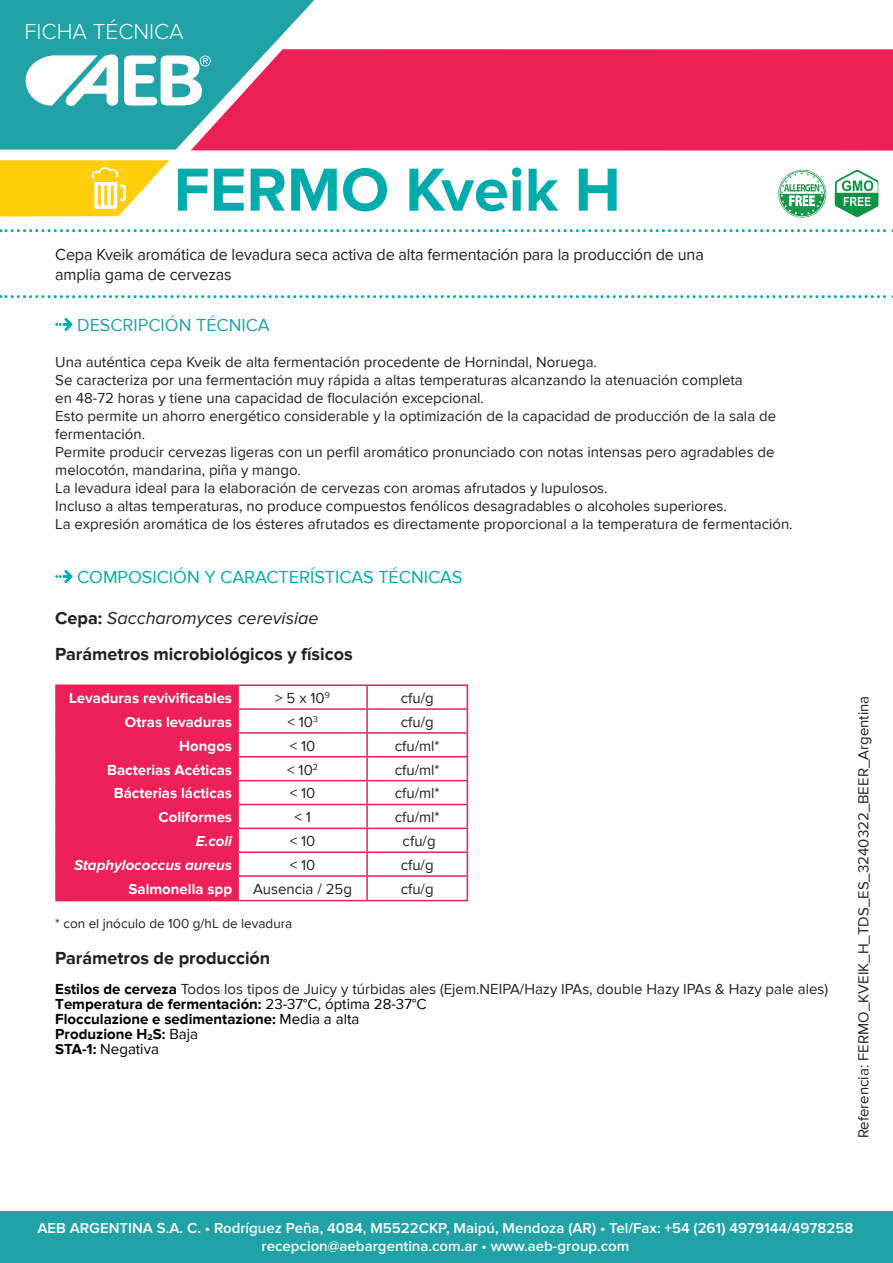
<style>
.page{position:relative;width:893px;height:1263px;background:#fff}
.page>*{position:absolute;margin:0;border:0;box-sizing:border-box;transform-origin:0 0}
.t1{font:700 63px "Proxima Nova";color:#00acab}
.t2{font:300 22.5px "Proxima Nova";color:#f9f9f6}
.t3{font:700 18px/36px "Proxima Nova";color:#231f20}
.t4{font:18px "Proxima Nova";color:#00acab}
.t5{font:18px "Proxima Nova";color:#20a2a6}
.t6{font:16.5px/19.8px "Proxima Nova";letter-spacing:-.01em;color:#231f20}
.t7{font:15px/18px "Proxima Nova";color:#231f20}
.t8{font:700 15px/15px "Proxima Nova";color:#000}
.t9{font:600 15px/18px "Proxima Nova";color:#fff;text-align:center}
.t10{font:700 15px "Proxima Nova";color:#fff}
.t11{font:italic 700 15px "Proxima Nova";color:#fff}
.t12{font:13.5px "Proxima Nova";color:#231f20}
.s1{font-weight:400;font-style:italic}
.s2{font-weight:400;color:#231f20}
.s3{font-weight:400}
.s4{font-size:8.7px}
</style>
<div class="page">
<div style="left:1px;top:1210px;width:892px;height:53px;background:#20a2a6"></div>
<div style="left:0;top:0;width:315px;height:150px;background:#20a2a6"></div>
<svg style="left:191px;top:49px;width:702px;height:102px;background:#e72a5d"></svg>
<svg style="left:26px;top:55px;width:185px;height:52px"></svg>
<svg style="left:0;top:229px;width:893px;height:3px"></svg>
<svg style="left:0;top:295px;width:893px;height:3px"></svg>
<svg style="left:0;top:160px;width:169px;height:57px"></svg>
<svg style="left:55px;top:318px;width:17px;height:13px"></svg>
<svg style="left:55px;top:570px;width:17px;height:13px"></svg>
<div style="left:57px;top:686px;width:180px;height:214px;background:#ed2057"></div>
<hr style="left:55px;top:684px;width:183px;height:2px;background:#ed2057">
<hr style="left:55px;top:686px;width:2px;height:22px;background:#ed2057">
<hr style="left:367px;top:684px;width:101px;height:2px;background:#ed2057">
<hr style="left:55px;top:877px;width:2px;height:23px;background:#ed2057">
<hr style="left:55px;top:900px;width:183px;height:1px;background:#ed2057">
<hr style="left:367px;top:900px;width:101px;height:1px;background:#ed2057">
<hr style="left:55px;top:708px;width:183px;height:2px;background:#ed2057">
<hr style="left:55px;top:710px;width:2px;height:22px;background:#ed2057">
<hr style="left:238px;top:708px;width:129px;height:2px;background:#ed2057">
<hr style="left:367px;top:708px;width:101px;height:2px;background:#ed2057">
<hr style="left:55px;top:853px;width:2px;height:22px;background:#ed2057">
<hr style="left:55px;top:875px;width:183px;height:2px;background:#ed2057">
<hr style="left:238px;top:875px;width:129px;height:2px;background:#ed2057">
<hr style="left:367px;top:875px;width:101px;height:2px;background:#ed2057">
<hr style="left:55px;top:732px;width:183px;height:2px;background:#ed2057">
<hr style="left:55px;top:734px;width:2px;height:22px;background:#ed2057">
<hr style="left:238px;top:732px;width:129px;height:2px;background:#ed2057">
<hr style="left:367px;top:732px;width:101px;height:2px;background:#ed2057">
<hr style="left:55px;top:829px;width:2px;height:22px;background:#ed2057">
<hr style="left:55px;top:851px;width:183px;height:2px;background:#ed2057">
<hr style="left:238px;top:851px;width:129px;height:2px;background:#ed2057">
<hr style="left:367px;top:851px;width:101px;height:2px;background:#ed2057">
<hr style="left:55px;top:756px;width:183px;height:1px;background:#ed2057">
<hr style="left:55px;top:757px;width:2px;height:23px;background:#ed2057">
<hr style="left:238px;top:756px;width:129px;height:1px;background:#ed2057">
<hr style="left:367px;top:756px;width:101px;height:1px;background:#ed2057">
<hr style="left:55px;top:805px;width:2px;height:22px;background:#ed2057">
<hr style="left:55px;top:827px;width:183px;height:2px;background:#ed2057">
<hr style="left:238px;top:827px;width:129px;height:2px;background:#ed2057">
<hr style="left:367px;top:827px;width:101px;height:2px;background:#ed2057">
<hr style="left:55px;top:780px;width:183px;height:1px;background:#ed2057">
<hr style="left:55px;top:781px;width:2px;height:23px;background:#ed2057">
<hr style="left:238px;top:780px;width:129px;height:1px;background:#ed2057">
<hr style="left:367px;top:780px;width:101px;height:1px;background:#ed2057">
<svg style="left:467px;top:686px;width:1px;height:214px"></svg>
<hr style="left:55px;top:804px;width:183px;height:1px;background:#ed2057">
<hr style="left:238px;top:804px;width:129px;height:1px;background:#ed2057">
<hr style="left:367px;top:804px;width:101px;height:1px;background:#ed2057">
<hr style="left:238px;top:684px;width:129px;height:2px;background:#ed2057">
<hr style="left:237px;top:686px;width:2px;height:22px;background:#ed2057">
<hr style="left:366px;top:686px;width:2px;height:22px;background:#ed2057">
<hr style="left:237px;top:710px;width:2px;height:22px;background:#ed2057">
<hr style="left:366px;top:710px;width:2px;height:22px;background:#ed2057">
<hr style="left:237px;top:734px;width:2px;height:22px;background:#ed2057">
<hr style="left:366px;top:734px;width:2px;height:22px;background:#ed2057">
<hr style="left:237px;top:757px;width:2px;height:23px;background:#ed2057">
<hr style="left:366px;top:757px;width:2px;height:23px;background:#ed2057">
<hr style="left:237px;top:781px;width:2px;height:23px;background:#ed2057">
<hr style="left:366px;top:781px;width:2px;height:23px;background:#ed2057">
<hr style="left:237px;top:805px;width:2px;height:22px;background:#ed2057">
<hr style="left:366px;top:805px;width:2px;height:22px;background:#ed2057">
<hr style="left:237px;top:829px;width:2px;height:22px;background:#ed2057">
<hr style="left:366px;top:829px;width:2px;height:22px;background:#ed2057">
<hr style="left:237px;top:853px;width:2px;height:22px;background:#ed2057">
<hr style="left:366px;top:853px;width:2px;height:22px;background:#ed2057">
<hr style="left:237px;top:877px;width:2px;height:23px;background:#ed2057">
<hr style="left:366px;top:877px;width:2px;height:23px;background:#ed2057">
<hr style="left:238px;top:900px;width:129px;height:1px;background:#ed2057">
<svg style="left:835px;top:170px;width:43px;height:47px"></svg>
<svg style="left:778px;top:169px;width:49px;height:49px"></svg>
<h2 class="t2" style="left:24px;top:21px;width:161px">FICHA TÉCNICA</h2>
<h1 class="t1" style="left:174px;top:154px;width:448px">FERMO Kveik H</h1>
<p class="t6" style="left:55px;top:245px;width:650px">Cepa Kveik aromática de levadura seca activa de alta fermentación para la producción de una amplia gama de cervezas</p>
<p class="t5" style="left:77px;top:315px;width:194px">DESCRIPCIÓN TÉCNICA</p>
<p class="t7" style="left:55px;top:353px;width:739px">Una auténtica cepa Kveik de alta fermentación procedente de Hornindal, Noruega.<br>Se caracteriza por una fermentación muy rápida a altas temperaturas alcanzando la atenuación completa<br>en 48-72 horas y tiene una capacidad de floculación excepcional.<br>Esto permite un ahorro energético considerable y la optimización de la capacidad de producción de la sala de fermentación.<br>Permite producir cervezas ligeras con un perfil aromático pronunciado con notas intensas pero agradables de melocotón, mandarina, piña y mango.<br>La levadura ideal para la elaboración de cervezas con aromas afrutados y lupulosos.<br>Incluso a altas temperaturas, no produce compuestos fenólicos desagradables o alcoholes superiores.<br>La expresión aromática de los ésteres afrutados es directamente proporcional a la temperatura de fermentación.</p>
<p class="t4" style="left:77px;top:567px;width:387px">COMPOSICIÓN Y CARACTERÍSTICAS TÉCNICAS</p>
<p class="t3" style="left:55px;top:601px;width:299px">Cepa: <span class="s1">Saccharomyces cerevisiae<br></span>Parámetros microbiológicos y físicos</p>
<p class="t10" style="left:69px;top:689px;width:164px">Levaduras revivificables</p>
<p class="t7" style="left:275px;top:689px;width:56px">&gt; 5 x 10<sup>9</sup></p>
<p class="t7" style="left:401px;top:689px;width:34px">cfu/g</p>
<p class="t10" style="left:125px;top:713px;width:109px">Otras levaduras</p>
<p class="t7" style="left:287px;top:713px;width:32px">&lt; 10<sup>3</sup></p>
<p class="t7" style="left:401px;top:713px;width:34px">cfu/g</p>
<p class="t10" style="left:179px;top:737px;width:54px">Hongos</p>
<p class="t7" style="left:290px;top:737px;width:27px">&lt; 10</p>
<p class="t7" style="left:395px;top:737px;width:46px">cfu/ml*</p>
<p class="t10" style="left:107px;top:761px;width:126px">Bacterias Acéticas</p>
<p class="t7" style="left:287px;top:761px;width:32px">&lt; 10<sup>2</sup></p>
<p class="t7" style="left:395px;top:761px;width:46px">cfu/ml*</p>
<p class="t10" style="left:114px;top:785px;width:120px">Bácterias lácticas</p>
<p class="t7" style="left:290px;top:785px;width:27px">&lt; 10</p>
<p class="t7" style="left:395px;top:785px;width:46px">cfu/ml*</p>
<p class="t10" style="left:158px;top:809px;width:75px">Coliformes</p>
<p class="t7" style="left:294px;top:808px;width:18px">&lt; 1</p>
<p class="t7" style="left:395px;top:808px;width:46px">cfu/ml*</p>
<p class="t11" style="left:196px;top:834px;width:38px">E.coli</p>
<p class="t7" style="left:290px;top:832px;width:27px">&lt; 10</p>
<p class="t7" style="left:403px;top:832px;width:34px">cfu/g</p>
<p class="t11" style="left:74px;top:858px;width:159px">Staphylococcus aureus</p>
<p class="t7" style="left:290px;top:856px;width:27px">&lt; 10</p>
<p class="t7" style="left:401px;top:856px;width:34px">cfu/g</p>
<p class="t10" style="left:129px;top:880px;width:105px">Salmonella spp</p>
<p class="t7" style="left:253px;top:880px;width:100px">Ausencia / 25g</p>
<p class="t7" style="left:401px;top:880px;width:34px">cfu/g</p>
<p class="t12" style="left:55px;top:916px;width:239px">* con el jnóculo de 100 g/hL de levadura</p>
<p class="t3" style="left:55px;top:941px;width:217px">Parámetros de producción</p>
<p class="t8" style="left:55px;top:982px;width:774px">Estilos de cerveza <span class="s2">Todos los tipos de Juicy y túrbidas ales (Ejem.NEIPA/Hazy IPAs, double Hazy IPAs &amp; Hazy pale ales)<br></span>Temperatura de fermentación: <span class="s3">23-37°C, óptima 28-37°C<br></span>Flocculazione e sedimentazione: <span class="s3">Media a alta<br></span>Produzione H<span class="s4">2</span>S: <span class="s3">Baja<br></span>STA-1: <span class="s3">Negativa</span></p>
<p class="t7" style="left:855px;top:1138px;width:444px;rotate:-90deg">Referencia: FERMO_KVEIK_H_TDS_ES_3240322_BEER_Argentina</p>
<p class="t9" style="left:37px;top:1220px;width:817px">AEB ARGENTINA S.A. C. • Rodríguez Peña, 4084, M5522CKP, Maipú, Mendoza (AR) • Tel/Fax: +54 (261) 4979144/4978258 recepcion@aebargentina.com.ar • www.aeb-group.com</p>
</div>
